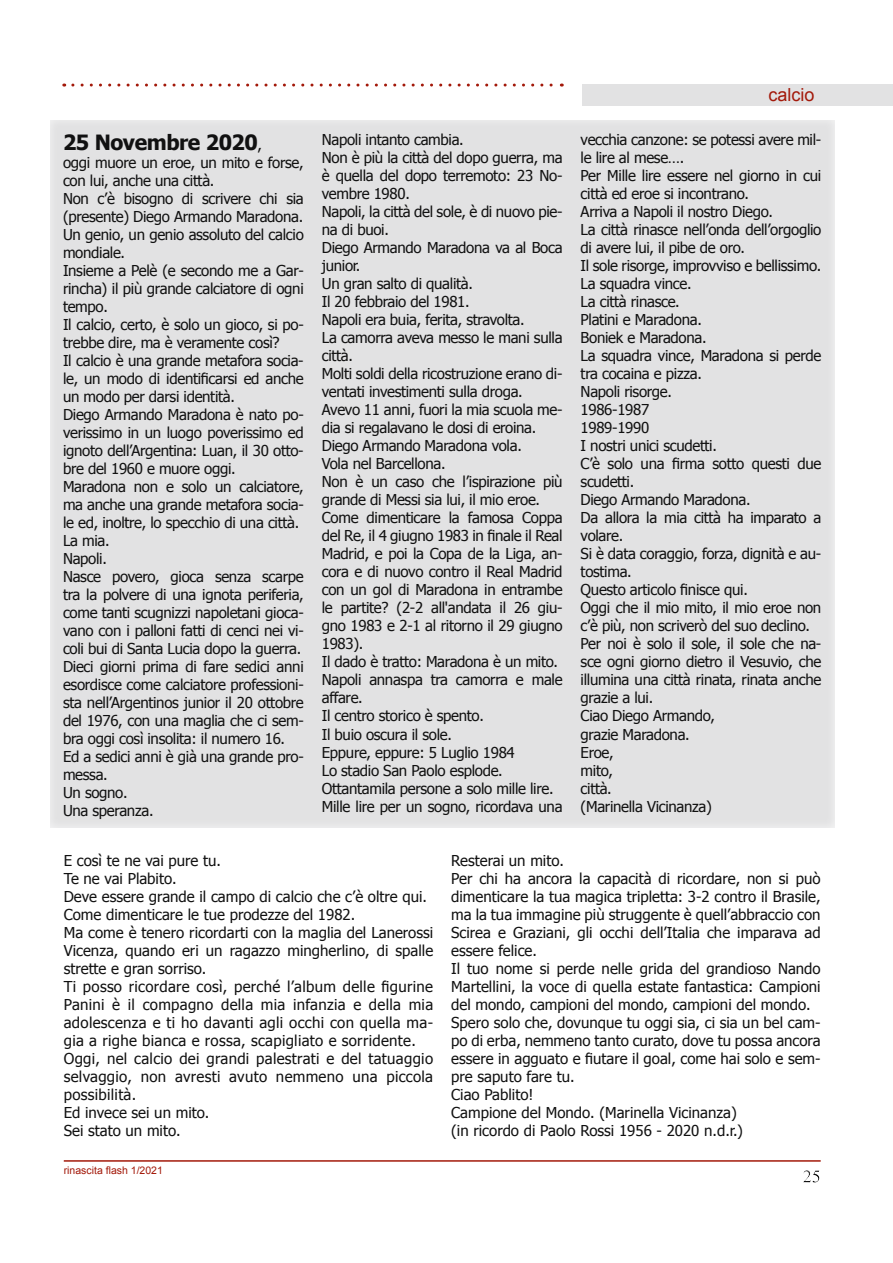
<style>
.page{position:relative;width:893px;height:1263px;background:#fff}
.page>*{position:absolute;margin:0;border:0;box-sizing:border-box;transform-origin:0 0}
.t1{font:700 21px "Tahoma";letter-spacing:-.02em;color:#111}
.t2{font:18px "Arial";color:#a3190a}
.t3{font:15px/18px "Tahoma";letter-spacing:-.02em;color:#111}
.t4{font:15px/18px "Tahoma";color:#111}
.t5{font:15px/18px "Tahoma";letter-spacing:.015em;color:#111}
.t6{font:10.5px "Arial";color:#a3190a}
.s1{font-weight:400;font-size:15px}
</style>
<div class="page">
<div style="left:798px;top:1163px;width:32px;height:25px;background:#111;opacity:.75"></div>
<svg style="left:73px;top:84px;width:489px;height:3px"></svg>
<hr style="left:64px;top:1160px;width:757px;height:2px;background:#a3190a">
<div style="left:48px;top:117px;width:788px;height:711px;background:#e2e2e3"></div>
<div style="left:583px;top:85px;width:310px;height:21px;background:#e2e2e3"></div>
<h1 class="t1" style="left:63px;top:128px;width:200px">25 Novembre 2020<span class="s1">,</span></h1>
<p class="t3" style="left:63px;top:153px;width:242px">oggi muore un eroe, un mito e forse, con lui, anche una città.<br>Non c’è bisogno di scrivere chi sia (presente) Diego Armando Maradona.<br>Un genio, un genio assoluto del calcio mondiale.<br>Insieme a Pelè (e secondo me a Gar&shy;rincha) il più grande calciatore di ogni tempo.<br>Il calcio, certo, è solo un gioco, si po&shy;trebbe dire, ma è veramente così?<br>Il calcio è una grande metafora socia&shy;le, un modo di identificarsi ed anche un modo per darsi identità.<br>Diego Armando Maradona è nato po&shy;verissimo in un luogo poverissimo ed ignoto dell’Argentina: Luan, il 30 otto&shy;bre del 1960 e muore oggi.<br>Maradona non e solo un calciatore, ma anche una grande metafora socia&shy;le ed, inoltre, lo specchio di una città.<br>La mia.<br>Napoli.<br>Nasce povero, gioca senza scarpe tra la polvere di una ignota periferia, come tanti scugnizzi napoletani gioca&shy;vano con i palloni fatti di cenci nei vi&shy;coli bui di Santa Lucia dopo la guerra.<br>Dieci giorni prima di fare sedici anni esordisce come calciatore professioni&shy;sta nell’Argentinos junior il 20 ottobre del 1976, con una maglia che ci sem&shy;bra oggi così insolita: il numero 16.<br>Ed a sedici anni è già una grande pro&shy;messa.<br>Un sogno.<br>Una speranza.</p>
<p class="t2" style="left:768px;top:83px;width:48px">calcio</p>
<p class="t3" style="left:322px;top:130px;width:242px">Napoli intanto cambia.<br>Non è più la città del dopo guerra, ma è quella del dopo terremoto: 23 No&shy;vembre 1980.<br>Napoli, la città del sole, è di nuovo pie&shy;na di buoi.<br>Diego Armando Maradona va al Boca junior.<br>Un gran salto di qualità.<br>Il 20 febbraio del 1981.<br>Napoli era buia, ferita, stravolta.<br>La camorra aveva messo le mani sulla città.<br>Molti soldi della ricostruzione erano di&shy;ventati investimenti sulla droga.<br>Avevo 11 anni, fuori la mia scuola me&shy;dia si regalavano le dosi di eroina.<br>Diego Armando Maradona vola.<br>Vola nel Barcellona.<br>Non è un caso che l’ispirazione più grande di Messi sia lui, il mio eroe.<br>Come dimenticare la famosa Coppa del Re, il 4 giugno 1983 in finale il Real<br>Madrid, e poi la Copa de la Liga, an&shy;cora e di nuovo contro il Real Madrid con un gol di Maradona in entrambe le partite? (2-2 all'andata il 26 giu&shy;gno 1983 e 2-1 al ritorno il 29 giugno<br>1983).<br>Il dado è tratto: Maradona è un mito.<br>Napoli annaspa tra camorra e male affare.<br>Il centro storico è spento.<br>Il buio oscura il sole.<br>Eppure, eppure: 5 Luglio 1984<br>Lo stadio San Paolo esplode.<br>Ottantamila persone a solo mille lire.<br>Mille lire per un sogno, ricordava una</p>
<p class="t3" style="left:581px;top:130px;width:242px">vecchia canzone: se potessi avere mil&shy;le lire al mese….<br>Per Mille lire essere nel giorno in cui città ed eroe si incontrano.<br>Arriva a Napoli il nostro Diego.<br>La città rinasce nell’onda dell’orgoglio di avere lui, il pibe de oro.<br>Il sole risorge, improvviso e bellissimo.<br>La squadra vince.<br>La città rinasce.<br>Platini e Maradona.<br>Boniek e Maradona.<br>La squadra vince, Maradona si perde tra cocaina e pizza.<br>Napoli risorge.<br>1986-1987<br>1989-1990<br>I nostri unici scudetti.<br>C’è solo una firma sotto questi due scudetti.<br>Diego Armando Maradona.<br>Da allora la mia città ha imparato a volare.<br>Si è data coraggio, forza, dignità e au&shy;tostima.<br>Questo articolo finisce qui.<br>Oggi che il mio mito, il mio eroe non c’è più, non scriverò del suo declino.<br>Per noi è solo il sole, il sole che na&shy;sce ogni giorno dietro il Vesuvio, che illumina una città rinata, rinata anche grazie a lui.<br>Ciao Diego Armando,<br>grazie Maradona.<br>Eroe,<br>mito,<br>città.<br>(Marinella Vicinanza)</p>
<p class="t5" style="left:64px;top:851px;width:371px">E così te ne vai pure tu.<br>Te ne vai Plabito.<br>Deve essere grande il campo di calcio che c’è oltre qui.<br>Come dimenticare le tue prodezze del 1982.<br>Ma come è tenero ricordarti con la maglia del Lanerossi Vicenza, quando eri un ragazzo mingherlino, di spalle strette e gran sorriso.<br>Ti posso ricordare così, perché l’album delle figurine Panini è il compagno della mia infanzia e della mia adolescenza e ti ho davanti agli occhi con quella ma&shy;gia a righe bianca e rossa, scapigliato e sorridente.<br>Oggi, nel calcio dei grandi palestrati e del tatuaggio selvaggio, non avresti avuto nemmeno una piccola possibilità.<br>Ed invece sei un mito.<br>Sei stato un mito.</p>
<p class="t4" style="left:451px;top:851px;width:371px">Resterai un mito.<br>Per chi ha ancora la capacità di ricordare, non si può dimenticare la tua magica tripletta: 3-2 contro il Brasile, ma la tua immagine più struggente è quell’abbraccio con Scirea e Graziani, gli occhi dell’Italia che imparava ad essere felice.<br>Il tuo nome si perde nelle grida del grandioso Nando Martellini, la voce di quella estate fantastica: Campioni del mondo, campioni del mondo, campioni del mondo.<br>Spero solo che, dovunque tu oggi sia, ci sia un bel cam&shy;po di erba, nemmeno tanto curato, dove tu possa ancora essere in agguato e fiutare il goal, come hai solo e sem&shy;pre saputo fare tu.<br>Ciao Pablito!<br>Campione del Mondo. (Marinella Vicinanza)<br>(in ricordo di Paolo Rossi 1956 - 2020 n.d.r.)</p>
<p class="t6" style="left:64px;top:1164px;width:101px">rinascita flash 1/2021</p>
</div>
